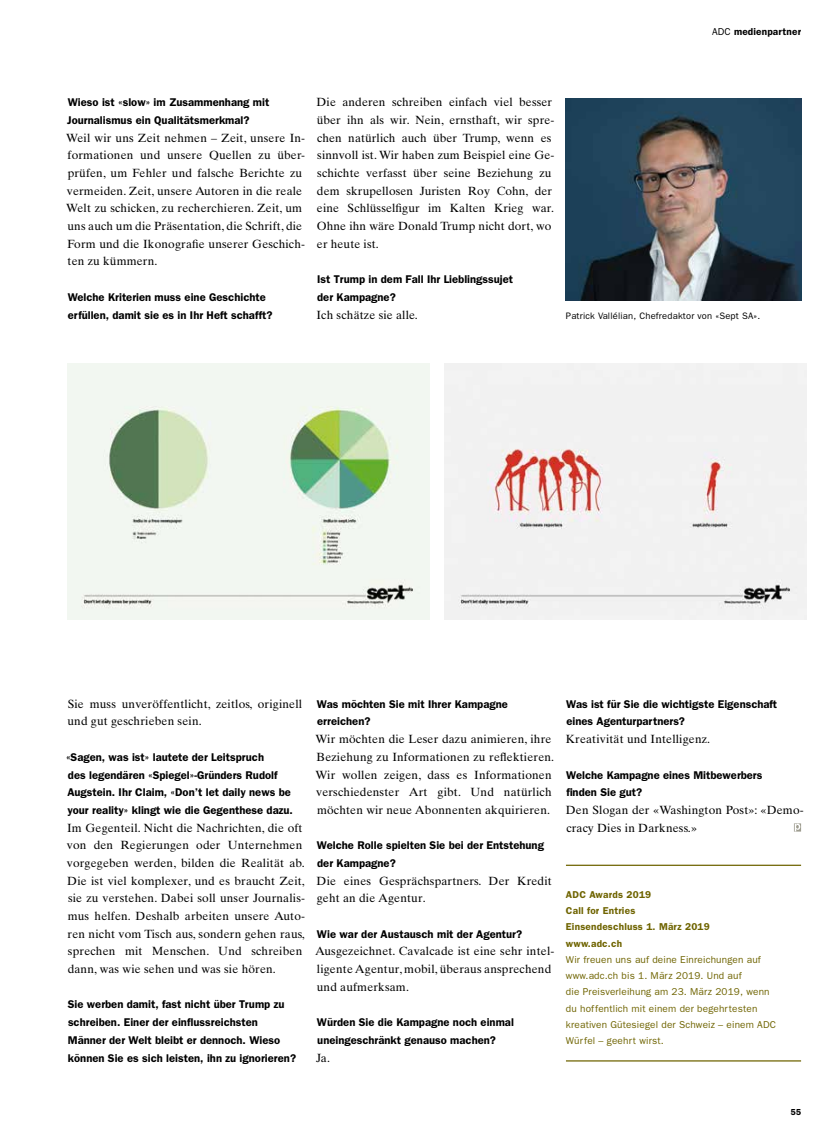
<style>
.page{position:relative;width:833px;height:1134px;background:#fff}
.page>*{position:absolute;margin:0;border:0;box-sizing:border-box;transform-origin:0 0}
.t1{font:11.88px/17.6px "Times Ten";letter-spacing:.015em;color:#000}
.t2{font:600 11.25px/17.6px "Franklin Gothic";color:#000}
.t3{font:10px/16.2px "Franklin Gothic";letter-spacing:.015em;color:#6f6400}
.t4{font:600 10px/16.2px "Franklin Gothic";letter-spacing:.02em;color:#6f6400}
.t5{font:600 10px "Franklin Gothic";letter-spacing:.015em;color:#000}
.t6{font:9.38px "Franklin Gothic";letter-spacing:.02em;color:#000}
.t7{font:600 8.75px "Franklin Gothic";color:#000}
.s1{font-weight:400}
</style>
<div class="page">
<img style="left:444px;top:363px;width:363px;height:256px">
<img style="left:67px;top:363px;width:363px;height:256px">
<img style="left:566px;top:99px;width:235px;height:201px">
<hr style="left:566px;top:1060px;width:235px;height:1px;background:#6f6400">
<hr style="left:566px;top:865px;width:235px;height:1px;background:#6f6400">
<svg style="left:794px;top:823px;width:7px;height:8px"></svg>
<p class="t5" style="left:712px;top:25px;width:90px"><span class="s1">ADC</span> medienpartner</p>
<p class="t2" style="left:67px;top:94px;width:203px">Wieso ist «slow» im Zusammenhang mit<br>Journalismus ein Qualitätsmerkmal?</p>
<p class="t1" style="left:66px;top:129px;width:240px">Weil wir uns Zeit nehmen – Zeit, unsere In&shy;formationen und unsere Quellen zu über&shy;prüfen, um Fehler und falsche Berichte zu vermeiden. Zeit, unsere Autoren in die reale Welt zu schicken, zu recherchieren. Zeit, um uns auch um die Präsentation, die Schrift, die Form und die Ikonografie unserer Geschich&shy;ten zu kümmern.</p>
<p class="t2" style="left:68px;top:288px;width:206px">Welche Kriterien muss eine Geschichte erfüllen, damit sie es in Ihr Heft schafft?</p>
<p class="t1" style="left:316px;top:93px;width:239px">Die anderen schreiben einfach viel besser über ihn als wir. Nein, ernsthaft, wir spre&shy;chen natürlich auch über Trump, wenn es sinnvoll ist. Wir haben zum Beispiel eine Ge&shy;schichte verfasst über seine Beziehung zu dem skrupellosen Juristen Roy Cohn, der eine Schlüsselfigur im Kalten Krieg war.<br>Ohne ihn wäre Donald Trump nicht dort, wo er heute ist.</p>
<p class="t2" style="left:317px;top:271px;width:197px">Ist Trump in dem Fall Ihr Lieblingssujet der Kampagne?</p>
<p class="t1" style="left:316px;top:306px;width:103px">Ich schätze sie alle.</p>
<p class="t6" style="left:566px;top:310px;width:196px">Patrick Vallélian, Chefredaktor von «Sept SA».</p>
<p class="t1" style="left:67px;top:695px;width:236px">Sie muss unveröffentlicht, zeitlos, originell und gut geschrieben sein.</p>
<p class="t2" style="left:66px;top:748px;width:228px">«Sagen, was ist» lautete der Leitspruch<br>des legendären «Spiegel»-Gründers Rudolf Augstein. Ihr Claim, «Don’t let daily news be your reality» klingt wie die Gegenthese dazu.</p>
<p class="t1" style="left:67px;top:819px;width:240px">Im Gegenteil. Nicht die Nachrichten, die oft von den Regierungen oder Unternehmen vorgegeben werden, bilden die Realität ab.<br>Die ist viel komplexer, und es braucht Zeit, sie zu verstehen. Dabei soll unser Journalis&shy;mus helfen. Deshalb arbeiten unsere Auto&shy;ren nicht vom Tisch aus, sondern gehen raus, sprechen mit Menschen. Und schreiben dann, was wie sehen und was sie hören.</p>
<p class="t2" style="left:68px;top:996px;width:230px">Sie werben damit, fast nicht über Trump zu schreiben. Einer der einflussreichsten Männer der Welt bleibt er dennoch. Wieso können Sie es sich leisten, ihn zu ignorieren?</p>
<p class="t2" style="left:317px;top:695px;width:192px">Was möchten Sie mit Ihrer Kampagne erreichen?</p>
<p class="t1" style="left:316px;top:730px;width:240px">Wir möchten die Leser dazu animieren, ihre Beziehung zu Informationen zu reflektieren.<br>Wir wollen zeigen, dass es Informationen verschiedenster Art gibt. Und natürlich möchten wir neue Abonnenten akquirieren.</p>
<p class="t2" style="left:317px;top:837px;width:228px">Welche Rolle spielten Sie bei der Entstehung der Kampagne?</p>
<p class="t1" style="left:316px;top:872px;width:237px">Die eines Gesprächspartners. Der Kredit geht an die Agentur.</p>
<p class="t2" style="left:317px;top:925px;width:207px">Wie war der Austausch mit der Agentur?</p>
<p class="t1" style="left:315px;top:942px;width:241px">Ausgezeichnet. Cavalcade ist eine sehr intel&shy;ligente Agentur, mobil, überaus ansprechend und aufmerksam.</p>
<p class="t2" style="left:317px;top:1013px;width:198px">Würden Sie die Kampagne noch einmal uneingeschränkt genauso machen?</p>
<p class="t1" style="left:316px;top:1048px;width:15px">Ja.</p>
<p class="t2" style="left:566px;top:695px;width:212px">Was ist für Sie die wichtigste Eigenschaft eines Agenturpartners?</p>
<p class="t1" style="left:566px;top:730px;width:146px">Kreativität und Intelligenz.</p>
<p class="t2" style="left:566px;top:766px;width:198px">Welche Kampagne eines Mitbewerbers finden Sie gut?</p>
<p class="t1" style="left:566px;top:801px;width:239px">Den Slogan der «Washington Post»: «Demo&shy;cracy Dies in Darkness.»</p>
<p class="t4" style="left:566px;top:886px;width:145px">ADC Awards 2019<br>Call for Entries<br>Einsendeschluss 1. März 2019 www.adc.ch</p>
<p class="t3" style="left:566px;top:951px;width:211px">Wir freuen uns auf deine Einreichungen auf www.adc.ch bis 1. März 2019. Und auf<br>die Preisverleihung am 23. März 2019, wenn du hoffentlich mit einem der begehrtesten kreativen Gütesiegel der Schweiz – einem ADC Würfel – geehrt wirst.</p>
<p class="t7" style="left:790px;top:1106px;width:12px">55</p>
</div>
